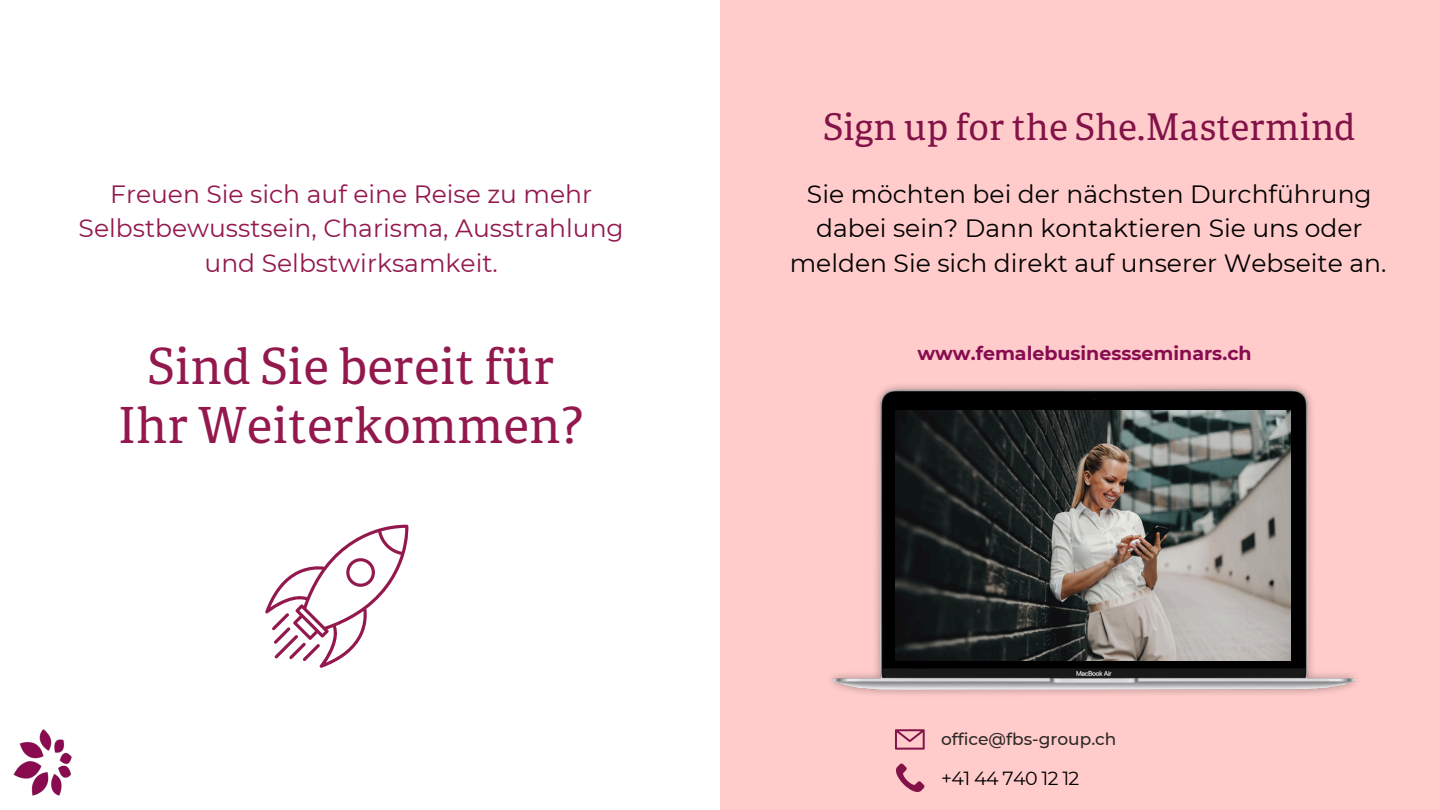
<style>
.page{position:relative;width:1440px;height:810px;background:#fff}
.page>*{position:absolute;margin:0;border:0;box-sizing:border-box;transform-origin:0 0}
.t1{font:49.8px/59.2px "Portada";color:#93184d;text-align:center}
.t2{font:36.8px "Portada";color:#821248}
.t3{font:25px/34.5px "Montserrat";color:#000;text-align:center}
.t4{font:25px/34.5px "Montserrat";color:#93184d;text-align:center}
.t5{font:700 19px "Montserrat";color:#880c4f}
.t6{font:19px "Montserrat";letter-spacing:-.03em;color:#000}
.t7{font:500 17px "Montserrat";color:#2c2928}
</style>
<div class="page">
<div style="left:721px;top:0;width:719px;height:810px;background:#ffcccb"></div>
<img style="left:832px;top:385px;width:524px;height:310px">
<img style="left:896px;top:411px;width:395px;height:250px">
<img style="left:13px;top:729px;width:59px;height:67px">
<svg style="left:265px;top:524px;width:144px;height:144px"></svg>
<svg style="left:895px;top:729px;width:30px;height:21px"></svg>
<svg style="left:896px;top:763px;width:29px;height:29px"></svg>
<h4 class="t4" style="left:79px;top:177px;width:547px">Freuen Sie sich auf eine Reise zu mehr<br>Selbstbewusstsein, Charisma, Ausstrahlung und Selbstwirksamkeit.</h4>
<p class="t1" style="left:118px;top:342px;width:468px">Sind Sie bereit für<br>Ihr Weiterkommen?</p>
<h2 class="t2" style="left:823px;top:107px;width:534px">Sign up for the She.Mastermind</h2>
<h3 class="t3" style="left:790px;top:177px;width:598px">Sie möchten bei der nächsten Durchführung dabei sein? Dann kontaktieren Sie uns oder melden Sie sich direkt auf unserer Webseite an.</h3>
<p class="t5" style="left:917px;top:341px;width:336px">www.femalebusinessseminars.ch</p>
<p class="t7" style="left:941px;top:728px;width:177px">office@fbs-group.ch</p>
<p class="t6" style="left:941px;top:767px;width:140px">+41 44 740 12 12</p>
</div>
